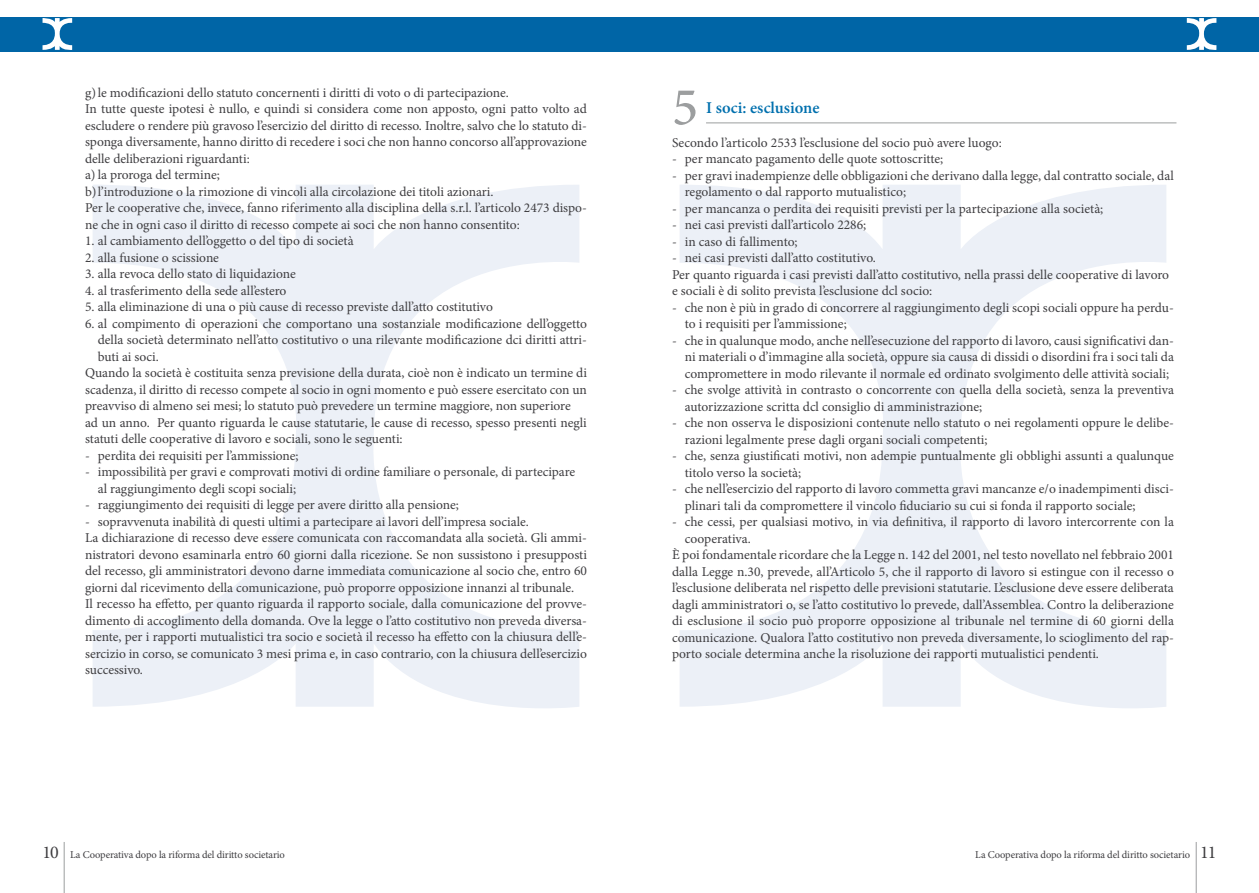
<style>
.page{position:relative;width:1259px;height:893px;background:#fff}
.page>*{position:absolute;margin:0;border:0;box-sizing:border-box;transform-origin:0 0}
.t1{font:500 54px "Minion Pro";color:#9c9e9f}
.t2{font:600 16.5px "Minion Pro";color:#0070ae}
.t3{font:13.5px/16.5px "Minion Pro";letter-spacing:-.005em;color:#3e3d40}
.t4{font:10.5px "Minion Pro";letter-spacing:-.01em;color:#3e3d40}
.s1{font-size:18px}
</style>
<div class="page">
<div style="left:0;top:17px;width:1259px;height:34px;background:#0065a6"></div>
<svg style="left:43px;top:18px;width:29px;height:32px"></svg>
<svg style="left:93px;top:185px;width:486px;height:523px"></svg>
<svg style="left:680px;top:185px;width:486px;height:523px"></svg>
<svg style="left:1186px;top:18px;width:30px;height:32px"></svg>
<hr style="left:64px;top:842px;width:1px;height:51px;background:#9c9e9f">
<hr style="left:1195px;top:842px;width:1px;height:51px;background:#9c9e9f">
<hr style="left:706px;top:123px;width:470px;height:1px;background:#9c9e9f">
<p class="t3" style="left:85px;top:84px;width:503px">g)le modificazioni dello statuto concernenti i diritti di voto o di partecipazione.<br>In tutte queste ipotesi è nullo, e quindi si considera come non apposto, ogni patto volto ad escludere o rendere più gravoso l’esercizio del diritto di recesso. Inoltre, salvo che lo statuto di&shy;sponga diversamente, hanno diritto di recedere i soci che non hanno concorso all’approvazione delle deliberazioni riguardanti:<br>a) la proroga del termine;<br>b)l’introduzione o la rimozione di vincoli alla circolazione dei titoli azionari.<br>Per le cooperative che, invece, fanno riferimento alla disciplina della s.r.l. l’articolo 2473 dispo&shy;ne che in ogni caso il diritto di recesso compete ai soci che non hanno consentito:</p>
<p class="t3" style="left:85px;top:233px;width:270px">1. al cambiamento dell’oggetto o del tipo di società</p>
<p class="t3" style="left:85px;top:249px;width:135px">2. alla fusione o scissione</p>
<p class="t3" style="left:85px;top:266px;width:212px">3. alla revoca dello stato di liquidazione</p>
<p class="t3" style="left:85px;top:282px;width:203px">4. al trasferimento della sede all’estero</p>
<p class="t3" style="left:85px;top:299px;width:409px">5. alla eliminazione di una o più cause di recesso previste dall’atto costitutivo</p>
<p class="t3" style="left:85px;top:315px;width:503px">6. al compimento di operazioni che comportano una sostanziale modificazione dell’oggetto</p>
<p class="t3" style="left:98px;top:332px;width:490px">della società determinato nell’atto costitutivo o una rilevante modificazione dci diritti attri-</p>
<p class="t3" style="left:98px;top:348px;width:62px">buti ai soci.</p>
<p class="t3" style="left:85px;top:365px;width:503px">Quando la società è costituita senza previsione della durata, cioè non è indicato un termine di</p>
<p class="t3" style="left:85px;top:381px;width:503px">scadenza, il diritto di recesso compete al socio in ogni momento e può essere esercitato con un</p>
<p class="t3" style="left:85px;top:398px;width:487px">preavviso di almeno sei mesi; lo statuto può prevedere un termine maggiore, non superiore</p>
<p class="t3" style="left:85px;top:414px;width:503px">ad un anno. Per quanto riguarda le cause statutarie, le cause di recesso, spesso presenti negli</p>
<p class="t3" style="left:85px;top:431px;width:319px">statuti delle cooperative di lavoro e sociali, sono le seguenti:</p>
<p class="t3" style="left:85px;top:447px;width:215px">- perdita dei requisiti per l’ammissione;</p>
<p class="t3" style="left:98px;top:464px;width:479px;text-indent:-13px">- impossibilità per gravi e comprovati motivi di ordine familiare o personale, di partecipare al raggiungimento degli scopi sociali;</p>
<p class="t3" style="left:85px;top:497px;width:375px">- raggiungimento dei requisiti di legge per avere diritto alla pensione;</p>
<p class="t3" style="left:85px;top:513px;width:503px">- sopravvenuta inabilità di questi ultimi a partecipare ai lavori dell’impresa sociale.<br>La dichiarazione di recesso deve essere comunicata con raccomandata alla società. Gli ammi&shy;nistratori devono esaminarla entro 60 giorni dalla ricezione. Se non sussistono i presupposti del recesso, gli amministratori devono darne immediata comunicazione al socio che, entro 60 giorni dal ricevimento della comunicazione, può proporre opposizione innanzi al tribunale.<br>Il recesso ha effetto, per quanto riguarda il rapporto sociale, dalla comunicazione del provve&shy;dimento di accoglimento della domanda. Ove la legge o l’atto costitutivo non preveda diversa&shy;mente, per i rapporti mutualistici tra socio e società il recesso ha effetto con la chiusura dell’e&shy;sercizio in corso, se comunicato 3 mesi prima e, in caso contrario, con la chiusura dell’esercizio successivo.</p>
<h1 class="t1" style="left:672px;top:71px;width:28px">5</h1>
<p class="t2" style="left:706px;top:96px;width:115px">I soci: esclusione</p>
<p class="t3" style="left:672px;top:134px;width:331px">Secondo l’articolo 2533 l’esclusione del socio può avere luogo:</p>
<p class="t3" style="left:672px;top:151px;width:273px">- per mancato pagamento delle quote sottoscritte;</p>
<p class="t3" style="left:685px;top:167px;width:490px;text-indent:-13px">- per gravi inadempienze delle obbligazioni che derivano dalla legge, dal contratto sociale, dal regolamento o dal rapporto mutualistico;</p>
<p class="t3" style="left:672px;top:200px;width:433px">- per mancanza o perdita dei requisiti previsti per la partecipazione alla società;</p>
<p class="t3" style="left:672px;top:217px;width:196px">- nei casi previsti dall’articolo 2286;</p>
<p class="t3" style="left:672px;top:233px;width:127px">- in caso di fallimento;</p>
<p class="t3" style="left:672px;top:250px;width:498px">- nei casi previsti dall’atto costitutivo.<br>Per quanto riguarda i casi previsti dall’atto costitutivo, nella prassi delle cooperative di lavoro e sociali è di solito prevista l’esclusione dcl socio:</p>
<p class="t3" style="left:685px;top:299px;width:490px;text-indent:-13px">- che non è più in grado di concorrere al raggiungimento degli scopi sociali oppure ha perdu&shy;to i requisiti per l’ammissione;</p>
<p class="t3" style="left:685px;top:332px;width:490px;text-align:justify;text-indent:-13px">- che in qualunque modo, anche nell’esecuzione del rapporto di lavoro, causi significativi dan&shy;ni materiali o d’immagine alla società, oppure sia causa di dissidi o disordini fra i soci tali da compromettere in modo rilevante il normale ed ordinato svolgimento delle attività sociali;</p>
<p class="t3" style="left:685px;top:382px;width:491px;text-indent:-13px">- che svolge attività in contrasto o concorrente con quella della società, senza la preventiva autorizzazione scritta dcl consiglio di amministrazione;</p>
<p class="t3" style="left:685px;top:415px;width:491px;text-indent:-13px">- che non osserva le disposizioni contenute nello statuto o nei regolamenti oppure le delibe&shy;razioni legalmente prese dagli organi sociali competenti;</p>
<p class="t3" style="left:685px;top:448px;width:490px;text-indent:-13px">- che, senza giustificati motivi, non adempie puntualmente gli obblighi assunti a qualunque titolo verso la società;</p>
<p class="t3" style="left:685px;top:481px;width:490px;text-indent:-13px">- che nell’esercizio del rapporto di lavoro commetta gravi mancanze e/o inadempimenti disci&shy;plinari tali da compromettere il vincolo fiduciario su cui si fonda il rapporto sociale;</p>
<p class="t3" style="left:672px;top:514px;width:503px">- che cessi, per qualsiasi motivo, in via definitiva, il rapporto di lavoro intercorrente con la</p>
<p class="t3" style="left:685px;top:530px;width:68px">cooperativa.</p>
<p class="t3" style="left:672px;top:547px;width:503px">È poi fondamentale ricordare che la Legge n. 142 del 2001, nel testo novellato nel febbraio 2001</p>
<p class="t3" style="left:672px;top:563px;width:503px">dalla Legge n.30, prevede, all’Articolo 5, che il rapporto di lavoro si estingue con il recesso o</p>
<p class="t3" style="left:672px;top:580px;width:503px">l’esclusione deliberata nel rispetto delle previsioni statutarie. L’esclusione deve essere deliberata</p>
<p class="t3" style="left:672px;top:596px;width:503px">dagli amministratori o, se l’atto costitutivo lo prevede, dall’Assemblea. Contro la deliberazione</p>
<p class="t3" style="left:672px;top:613px;width:503px">di esclusione il socio può proporre opposizione al tribunale nel termine di 60 giorni della</p>
<p class="t3" style="left:672px;top:629px;width:503px">comunicazione. Qualora l’atto costitutivo non preveda diversamente, lo scioglimento del rap-</p>
<p class="t3" style="left:672px;top:646px;width:428px">porto sociale determina anche la risoluzione dei rapporti mutualistici pendenti.</p>
<p class="t4" style="left:43px;top:848px;width:244px"><span class="s1">10</span> La Cooperativa dopo la riforma del diritto societario</p>
<p class="t4" style="left:975px;top:848px;width:243px">La Cooperativa dopo la riforma del diritto societario <span class="s1">11</span></p>
</div>
